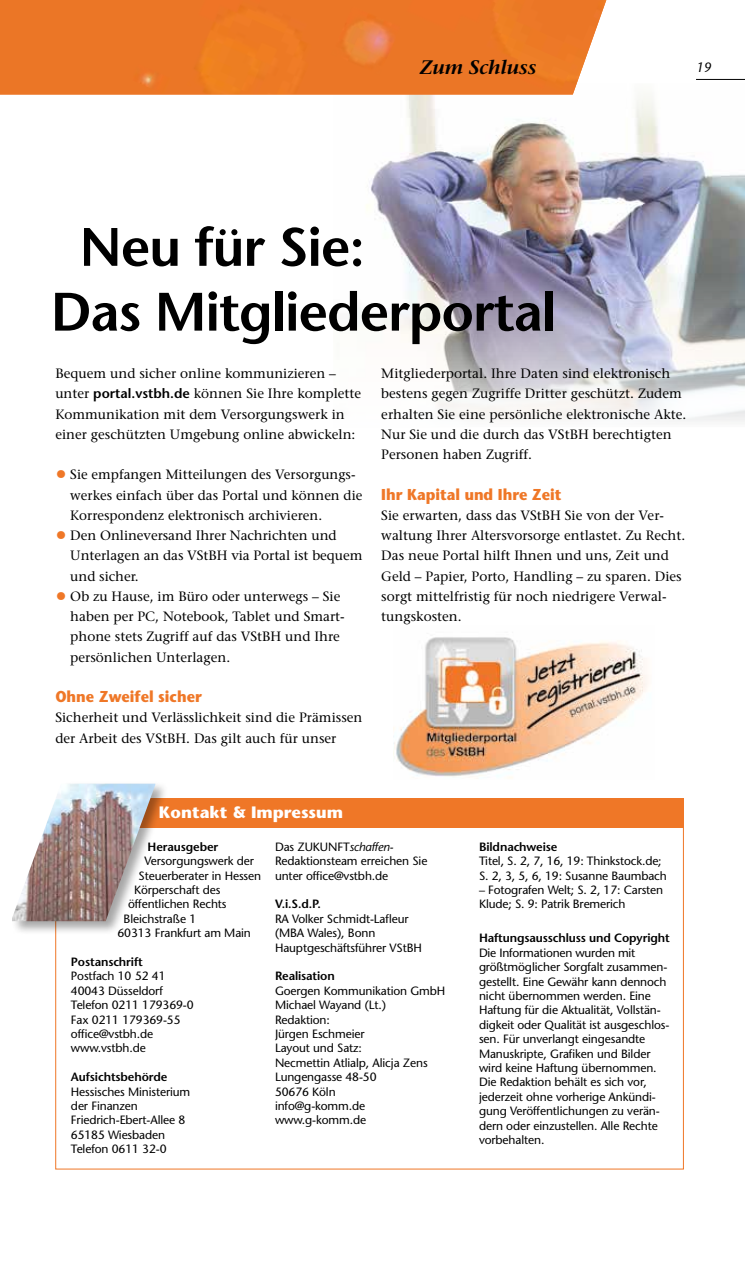
<style>
.page{position:relative;width:745px;height:1263px;background:#fff}
.page>*{position:absolute;margin:0;border:0;box-sizing:border-box;transform-origin:0 0}
.t1{font:600 54px/64.8px "Stone Sans";letter-spacing:-.02em;color:#000}
.t2{font:italic 600 19.5px "Stone Serif";letter-spacing:-.01em;color:#000}
.t3{font:700 16.5px "Stone Sans";color:#fff}
.t4{font:700 15.75px "Stone Sans";color:#ef7727;scale:.92 1}
.t5{font:13.5px/20.2px "Stone Serif";color:#000}
.t6{font:italic 13.5px "Stone Sans";color:#000}
.t7{font:12px/14.4px "Stone Sans";letter-spacing:-.01em;color:#000}
.t8{font:600 12px "Stone Sans";letter-spacing:-.01em;color:#000}
.s1{font-family:"Stone Sans";font-weight:600}
.s2{font-size:22.65px;color:#ef7727}
.s3{font-style:italic}
</style>
<div class="page">
<img style="left:349px;top:95px;width:395px;height:327px">
<img style="left:0;top:0;width:606px;height:94px">
<img style="left:393px;top:637px;width:255px;height:142px">
<div style="left:123px;top:798px;width:560px;height:30px;background:#ef7727"></div>
<div style="left:11px;top:781px;width:158px;height:154px;background:#000;opacity:.35"></div>
<img style="left:11px;top:784px;width:144px;height:137px">
<div style="left:597px;top:57px;width:147px;height:72px;background:#fff"></div>
<hr style="left:695px;top:79px;width:49px;height:1px;background:#000">
<h2 class="t2" style="left:419px;top:56px;width:118px">Zum Schluss</h2>
<p class="t6" style="left:695px;top:59px;width:17px">19</p>
<h1 class="t1" style="left:51px;top:214px;width:506px;text-indent:29px">Neu für Sie:<br>Das Mitgliederportal</h1>
<p class="t5" style="left:55px;top:363px;width:307px">Bequem und sicher online kommunizieren – unter <span class="s1">portal.vstbh.de</span> können Sie Ihre komplette Kommunikation mit dem Versorgungswerk in einer geschützten Umgebung online abwickeln:</p>
<p class="t5" style="left:70px;top:464px;width:293px;text-indent:-15px"><span class="s2">•</span> Sie empfangen Mitteilungen des Versorgungs&shy;werkes einfach über das Portal und können die<br>Korrespondenz elektronisch archivieren.</p>
<p class="t5" style="left:70px;top:525px;width:293px;text-indent:-15px"><span class="s2">•</span> Den Onlineversand Ihrer Nachrichten und<br>Unterlagen an das VStBH via Portal ist bequem und sicher.</p>
<p class="t5" style="left:70px;top:586px;width:276px;text-indent:-15px"><span class="s2">•</span> Ob zu Hause, im Büro oder unterwegs – Sie haben per PC, Notebook, Tablet und Smart&shy;phone stets Zugriff auf das VStBH und Ihre persönlichen Unterlagen.</p>
<h3 class="t4" style="left:55px;top:687px;width:160px">Ohne Zweifel sicher</h3>
<p class="t5" style="left:55px;top:707px;width:308px">Sicherheit und Verlässlichkeit sind die Prämissen der Arbeit des VStBH. Das gilt auch für unser</p>
<p class="t5" style="left:381px;top:363px;width:306px">Mitgliederportal. Ihre Daten sind elektronisch bestens gegen Zugriffe Dritter geschützt. Zudem erhalten Sie eine persönliche elektronische Akte.<br>Nur Sie und die durch das VStBH berechtigten Personen haben Zugriff.</p>
<h3 class="t4" style="left:381px;top:485px;width:197px">Ihr Kapital und Ihre Zeit</h3>
<p class="t5" style="left:381px;top:505px;width:305px">Sie erwarten, dass das VStBH Sie von der Ver&shy;waltung Ihrer Altersvorsorge entlastet. Zu Recht.<br>Das neue Portal hilft Ihnen und uns, Zeit und Geld – Papier, Porto, Handling – zu sparen. Dies sorgt mittelfristig für noch niedrigere Verwal&shy;tungskosten.</p>
<h3 class="t3" style="left:159px;top:803px;width:186px">Kontakt &amp; Impressum</h3>
<p class="t8" style="left:147px;top:839px;width:72px">Herausgeber</p>
<p class="t7" style="left:144px;top:854px;width:111px">Versorgungswerk der</p>
<p class="t7" style="left:138px;top:868px;width:124px">Steuerberater in Hessen</p>
<p class="t7" style="left:134px;top:882px;width:88px">Körperschaft des</p>
<p class="t7" style="left:128px;top:897px;width:100px">öffentlichen Rechts</p>
<p class="t7" style="left:123px;top:911px;width:74px">Bleichstraße 1</p>
<p class="t7" style="left:117px;top:926px;width:135px">60313 Frankfurt am Main</p>
<p class="t8" style="left:71px;top:954px;width:73px">Postanschrift</p>
<p class="t7" style="left:71px;top:969px;width:124px">Postfach 10 52 41<br>40043 Düsseldorf<br>Telefon 0211 179369-0<br>Fax 0211 179369-55 office@vstbh.de www.vstbh.de</p>
<p class="t8" style="left:71px;top:1070px;width:98px">Aufsichtsbehörde</p>
<p class="t7" style="left:71px;top:1084px;width:121px">Hessisches Ministerium der Finanzen<br>Friedrich-Ebert-Allee 8<br>65185 Wiesbaden<br>Telefon 0611 32-0</p>
<p class="t7" style="left:275px;top:839px;width:154px">Das ZUKUNFT<span class="s3">schaffen-<br></span>Redaktionsteam erreichen Sie unter office@vstbh.de</p>
<p class="t8" style="left:275px;top:897px;width:47px">V.i.S.d.P.</p>
<p class="t7" style="left:275px;top:911px;width:148px">RA Volker Schmidt-Lafleur (MBA Wales), Bonn<br>Hauptgeschäftsführer VStBH</p>
<p class="t8" style="left:275px;top:969px;width:61px">Realisation</p>
<p class="t7" style="left:275px;top:983px;width:172px">Goergen Kommunikation GmbH<br>Michael Wayand (Lt.)<br>Redaktion:<br>Jürgen Eschmeier<br>Layout und Satz:<br>Necmettin Atlialp, Alicja Zens<br>Lungengasse 48-50<br>50676 Köln<br>info@g-komm.de www.g-komm.de</p>
<p class="t8" style="left:478px;top:839px;width:80px">Bildnachweise</p>
<p class="t7" style="left:478px;top:854px;width:189px">Titel, S. 2, 7, 16, 19: Thinkstock.de;<br>S. 2, 3, 5, 6, 19: Susanne Baumbach</p>
<p class="t7" style="left:478px;top:883px;width:185px">– Fotografen Welt; S. 2, 17: Carsten<br>Klude; S. 9: Patrik Bremerich</p>
<p class="t8" style="left:478px;top:931px;width:192px">Haftungsausschluss und Copyright</p>
<p class="t7" style="left:478px;top:945px;width:192px">Die Informationen wurden mit größtmöglicher Sorgfalt zusammen&shy;gestellt. Eine Gewähr kann dennoch nicht übernommen werden. Eine Haftung für die Aktualität, Vollstän&shy;digkeit oder Qualität ist ausgeschlos&shy;sen. Für unverlangt eingesandte Manuskripte, Grafiken und Bilder wird keine Haftung übernommen.<br>Die Redaktion behält es sich vor, jederzeit ohne vorherige Ankündi&shy;gung Veröffentlichungen zu verän&shy;dern oder einzustellen. Alle Rechte vorbehalten.</p>
</div>
